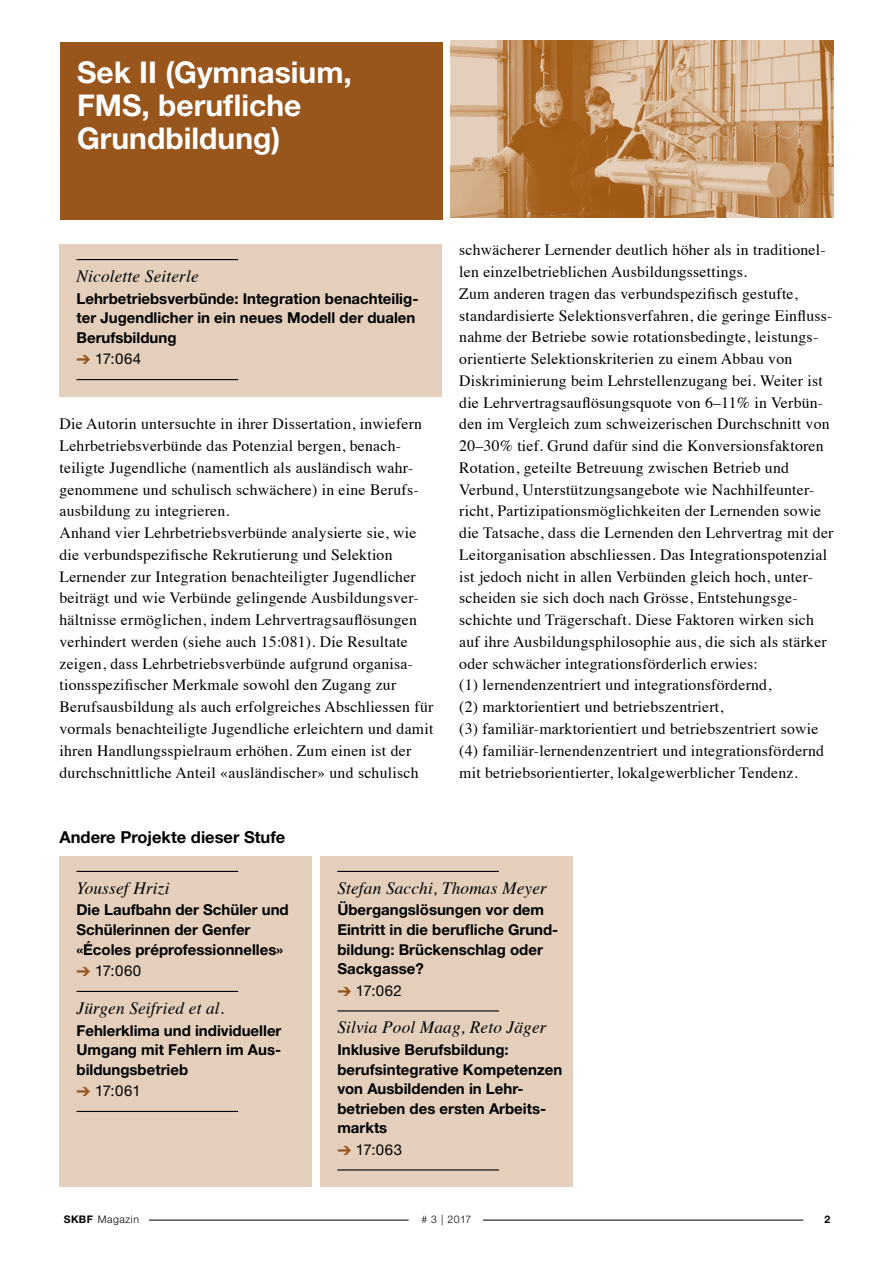
<style>
.page{position:relative;width:893px;height:1263px;background:#fff}
.page>*{position:absolute;margin:0;border:0;box-sizing:border-box;transform-origin:0 0}
.t1{font:700 30px "Helvetica Neue LT";color:#fff}
.ProjektTitel_Kasten{font:italic 17.25px "Times";letter-spacing:.01em;color:#000}
.t2{font:700 16.5px "Helvetica Neue LT";color:#000}
.Lauftext_Deutsch{font:15.75px/21.8px "Times";letter-spacing:.015em;color:#000}
.ProjektTitel_Kasten-2{font:700 15px/19.5px "Helvetica Neue LT";color:#000}
.ProjektTitel_Kasten-3{font:15px "Helvetica Neue LT";letter-spacing:.035em;color:#000}
.t3{font:300 10.5px "Helvetica Neue LT";letter-spacing:.05em;color:#000}
.t4{font:700 10.5px "Helvetica Neue LT";color:#000}
.s1{color:#98551c}
.s2{font-weight:700}
</style>
<div class="page">
<div style="left:60px;top:43px;width:382px;height:177px;background:#98551c"></div>
<div style="left:60px;top:244px;width:382px;height:152px;background:#e3cfbc"></div>
<hr style="left:77px;top:259px;width:161px;height:1px;background:#000">
<hr style="left:77px;top:379px;width:161px;height:1px;background:#000">
<div style="left:60px;top:856px;width:252px;height:330px;background:#e3cfbc"></div>
<hr style="left:77px;top:871px;width:161px;height:1px;background:#000">
<hr style="left:77px;top:991px;width:161px;height:1px;background:#000">
<hr style="left:77px;top:1111px;width:161px;height:1px;background:#000">
<div style="left:320px;top:856px;width:253px;height:330px;background:#e3cfbc"></div>
<hr style="left:337px;top:871px;width:162px;height:1px;background:#000">
<hr style="left:337px;top:1010px;width:162px;height:1px;background:#000">
<hr style="left:337px;top:1169px;width:162px;height:1px;background:#000">
<hr style="left:483px;top:1220px;width:320px;height:1px;background:#000">
<hr style="left:149px;top:1220px;width:260px;height:1px;background:#000">
<img style="left:451px;top:40px;width:382px;height:178px">
<p class="t1" style="left:77px;top:54px;width:276px">Sek II (Gymnasium,</p>
<p class="t1" style="left:77px;top:87px;width:226px">FMS, berufliche</p>
<p class="t1" style="left:77px;top:120px;width:205px">Grundbildung)</p>
<p class="ProjektTitel_Kasten" style="left:77px;top:261px;width:124px">Nicolette Seiterle</p>
<p class="ProjektTitel_Kasten-2" style="left:77px;top:288px;width:343px">Lehrbetriebsverbünde: Integration benachteilig&shy;ter Jugendlicher in ein neues Modell der dualen<br>Berufsbildung</p>
<p class="ProjektTitel_Kasten-3" style="left:77px;top:350px;width:66px"><span class="s1">➔</span> 17:064</p>
<p class="Lauftext_Deutsch" style="left:60px;top:412px;width:375px">Die Autorin untersuchte in ihrer Dissertation, inwiefern Lehrbetriebsverbünde das Potenzial bergen, benach&shy;teiligte Jugendliche (namentlich als ausländisch wahr&shy;genommene und schulisch schwächere) in eine Berufs&shy;ausbildung zu integrieren.<br>Anhand vier Lehrbetriebsverbünde analysierte sie, wie die verbundspezifische Rekrutierung und Selektion Lernender zur Integration benachteiligter Jugendlicher beiträgt und wie Verbünde gelingende Ausbildungsver&shy;hältnisse ermöglichen, indem Lehrvertragsauflösungen verhindert werden (siehe auch 15:081). Die Resultate zeigen, dass Lehrbetriebsverbünde aufgrund organisa&shy;tionsspezifischer Merkmale sowohl den Zugang zur Berufsausbildung als auch erfolgreiches Abschliessen für vormals benachteiligte Jugendliche erleichtern und damit ihren Handlungsspielraum erhöhen. Zum einen ist der durchschnittliche Anteil «ausländischer» und schulisch</p>
<p class="t2" style="left:60px;top:827px;width:227px">Andere Projekte dieser Stufe</p>
<p class="Lauftext_Deutsch" style="left:459px;top:238px;width:376px">schwächerer Lernender deutlich höher als in traditionel&shy;len einzelbetrieblichen Ausbildungssettings.<br>Zum anderen tragen das verbundspezifisch gestufte, standardisierte Selektionsverfahren, die geringe Einfluss&shy;nahme der Betriebe sowie rotationsbedingte, leistungs&shy;orientierte Selektionskriterien zu einem Abbau von Diskriminierung beim Lehrstellenzugang bei. Weiter ist die Lehrvertragsauflösungsquote von 6–11% in Verbün&shy;den im Vergleich zum schweizerischen Durchschnitt von 20–30% tief. Grund dafür sind die Konversionsfaktoren Rotation, geteilte Betreuung zwischen Betrieb und Verbund, Unterstützungsangebote wie Nachhilfeunter&shy;richt, Partizipationsmöglichkeiten der Lernenden sowie die Tatsache, dass die Lernenden den Lehrvertrag mit der Leitorganisation abschliessen. Das Integrationspotenzial ist jedoch nicht in allen Verbünden gleich hoch, unter&shy;scheiden sie sich doch nach Grösse, Entstehungsge&shy;schichte und Trägerschaft. Diese Faktoren wirken sich auf ihre Ausbildungsphilosophie aus, die sich als stärker oder schwächer integrationsförderlich erwies:<br>(1) lernendenzentriert und integrationsfördernd,<br>(2) marktorientiert und betriebszentriert,<br>(3) familiär-marktorientiert und betriebszentriert sowie (4) familiär-lernendenzentriert und integrationsfördernd mit betriebsorientierter, lokalgewerblicher Tendenz.</p>
<p class="ProjektTitel_Kasten" style="left:77px;top:873px;width:94px">Youssef Hrizi</p>
<p class="ProjektTitel_Kasten-2" style="left:77px;top:900px;width:214px">Die Laufbahn der Schüler und<br>Schülerinnen der Genfer «Écoles préprofessionnelles»</p>
<p class="ProjektTitel_Kasten-3" style="left:77px;top:962px;width:66px"><span class="s1">➔</span> 17:060</p>
<p class="ProjektTitel_Kasten" style="left:77px;top:993px;width:149px">Jürgen Seifried et al.</p>
<p class="ProjektTitel_Kasten-2" style="left:77px;top:1020px;width:206px">Fehlerklima und individueller<br>Umgang mit Fehlern im Aus&shy;bildungsbetrieb</p>
<p class="ProjektTitel_Kasten-3" style="left:77px;top:1082px;width:66px"><span class="s1">➔</span> 17:061</p>
<p class="ProjektTitel_Kasten" style="left:337px;top:873px;width:211px">Stefan Sacchi, Thomas Meyer</p>
<p class="ProjektTitel_Kasten-2" style="left:337px;top:900px;width:223px">Übergangslösungen vor dem<br>Eintritt in die berufliche Grund&shy;bildung: Brückenschlag oder<br>Sackgasse?</p>
<p class="ProjektTitel_Kasten-3" style="left:337px;top:981px;width:66px"><span class="s1">➔</span> 17:062</p>
<p class="ProjektTitel_Kasten" style="left:337px;top:1012px;width:211px">Silvia Pool Maag, Reto Jäger</p>
<p class="ProjektTitel_Kasten-2" style="left:337px;top:1039px;width:226px">Inklusive Berufsbildung: berufsintegrative Kompetenzen von Ausbildenden in Lehr&shy;betrieben des ersten Arbeits&shy;markts</p>
<p class="ProjektTitel_Kasten-3" style="left:337px;top:1140px;width:66px"><span class="s1">➔</span> 17:063</p>
<p class="t3" style="left:64px;top:1213px;width:77px"><span class="s2">SKBF</span> Magazin</p>
<p class="t3" style="left:421px;top:1213px;width:51px"># 3 | 2017</p>
<p class="t4" style="left:824px;top:1212px;width:7px">2</p>
</div>
